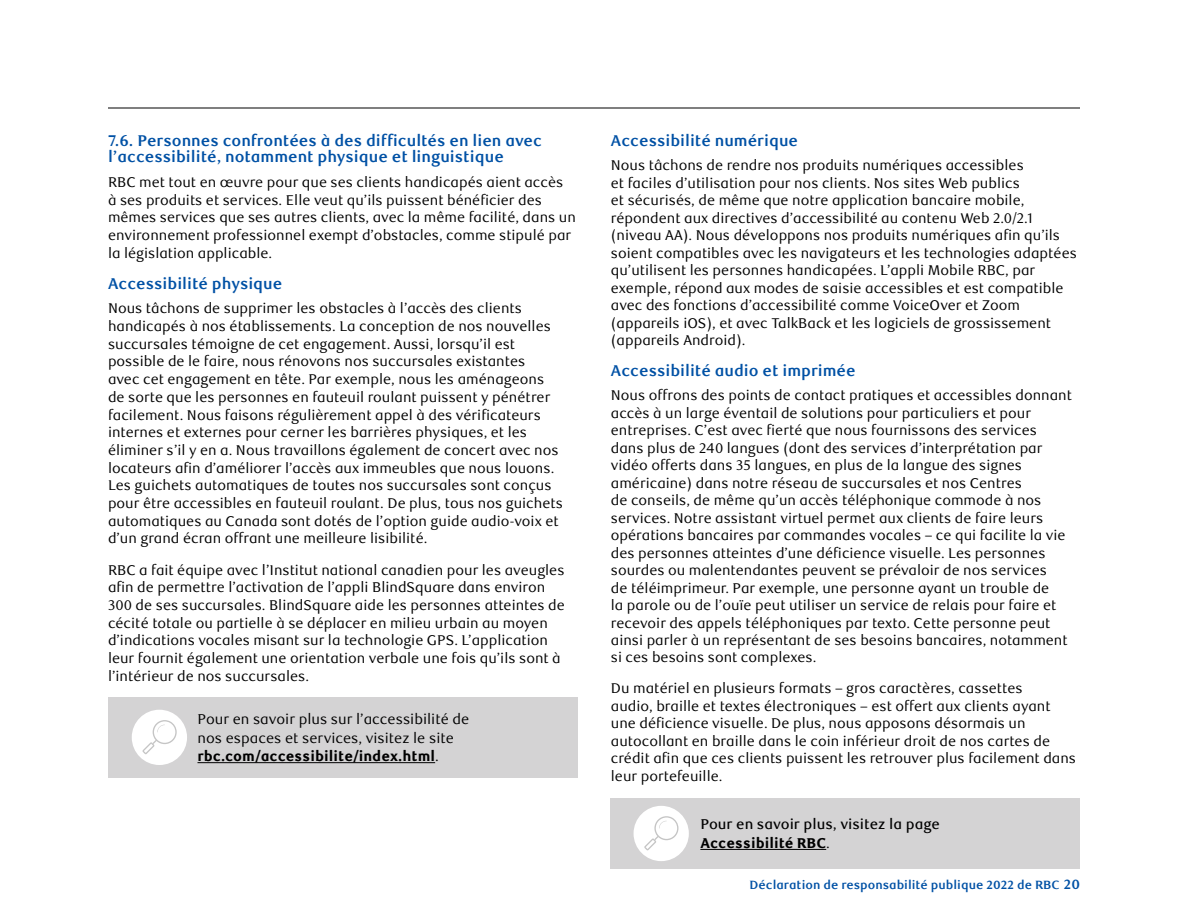
<style>
.page{position:relative;width:1188px;height:918px;background:#fff}
.page>*{position:absolute;margin:0;border:0;box-sizing:border-box;transform-origin:0 0}
.t1{font:700 15.6px/16.2px "RBC Text";color:#0051a5}
.t2{font:14.25px/18.8px "RBC Text";color:#000}
.t3{font:500 14.25px/18.8px "RBC Text";color:#000}
.t4{font:14.1px/17.4px "RBC Text";color:#000}
.t5{font:700 12px "RBC Text";color:#0051a5}
.s1{font-weight:800}
.s2{font-weight:400}
.s3{font-size:13.5px}
</style>
<div class="page">
<hr style="left:108px;top:108px;width:972px;height:1px;background:#000">
<div style="left:108px;top:697px;width:469px;height:81px;background:#d4d3d4"></div>
<hr style="left:198px;top:762px;width:237px;height:1px;background:#000">
<div style="left:132px;top:710px;width:55px;height:55px;background:#fff;border-radius:50%"></div>
<svg style="left:142px;top:720px;width:35px;height:34px"></svg>
<div style="left:611px;top:798px;width:469px;height:71px;background:#d4d3d4"></div>
<hr style="left:700px;top:849px;width:126px;height:1px;background:#000">
<div style="left:634px;top:806px;width:55px;height:55px;background:#fff;border-radius:50%"></div>
<svg style="left:644px;top:816px;width:34px;height:34px"></svg>
<p class="t1" style="left:108px;top:133px;width:436px">7.6. Personnes confrontées à des difficultés en lien avec l’accessibilité, notamment physique et linguistique</p>
<p class="t4" style="left:108px;top:173px;width:469px">RBC met tout en œuvre pour que ses clients handicapés aient accès<br>à ses produits et services. Elle veut qu’ils puissent bénéficier des mêmes services que ses autres clients, avec la même facilité, dans un environnement professionnel exempt d’obstacles, comme stipulé par la législation applicable.</p>
<p class="t1" style="left:108px;top:276px;width:176px">Accessibilité physique</p>
<p class="t4" style="left:108px;top:300px;width:456px">Nous tâchons de supprimer les obstacles à l’accès des clients handicapés à nos établissements. La conception de nos nouvelles succursales témoigne de cet engagement. Aussi, lorsqu’il est possible de le faire, nous rénovons nos succursales existantes<br>avec cet engagement en tête. Par exemple, nous les aménageons de sorte que les personnes en fauteuil roulant puissent y pénétrer facilement. Nous faisons régulièrement appel à des vérificateurs internes et externes pour cerner les barrières physiques, et les éliminer s’il y en a. Nous travaillons également de concert avec nos locateurs afin d’améliorer l’accès aux immeubles que nous louons.<br>Les guichets automatiques de toutes nos succursales sont conçus pour être accessibles en fauteuil roulant. De plus, tous nos guichets automatiques au Canada sont dotés de l’option guide audio-voix et d’un grand écran offrant une meilleure lisibilité.</p>
<p class="t4" style="left:108px;top:561px;width:458px">RBC a fait équipe avec l’Institut national canadien pour les aveugles afin de permettre l’activation de l’appli BlindSquare dans environ 300 de ses succursales. BlindSquare aide les personnes atteintes de cécité totale ou partielle à se déplacer en milieu urbain au moyen d’indications vocales misant sur la technologie GPS. L’application leur fournit également une orientation verbale une fois qu’ils sont à l’intérieur de nos succursales.</p>
<p class="t2" style="left:198px;top:710px;width:273px">Pour en savoir plus sur l’accessibilité de nos espaces et services, visitez le site <span class="s1">rbc.com/accessibilite/index.html</span>.</p>
<p class="t1" style="left:611px;top:133px;width:189px">Accessibilité numérique</p>
<p class="t4" style="left:611px;top:157px;width:468px">Nous tâchons de rendre nos produits numériques accessibles<br>et faciles d’utilisation pour nos clients. Nos sites Web publics<br>et sécurisés, de même que notre application bancaire mobile, répondent aux directives d’accessibilité au contenu Web 2.0/2.1 (niveau AA). Nous développons nos produits numériques afin qu’ils soient compatibles avec les navigateurs et les technologies adaptées qu’utilisent les personnes handicapées. L’appli Mobile RBC, par exemple, répond aux modes de saisie accessibles et est compatible avec des fonctions d’accessibilité comme VoiceOver et Zoom (appareils iOS), et avec TalkBack et les logiciels de grossissement (appareils Android).</p>
<p class="t1" style="left:611px;top:363px;width:246px">Accessibilité audio et imprimée</p>
<p class="t4" style="left:611px;top:387px;width:463px">Nous offrons des points de contact pratiques et accessibles donnant accès à un large éventail de solutions pour particuliers et pour entreprises. C’est avec fierté que nous fournissons des services dans plus de 240 langues (dont des services d’interprétation par vidéo offerts dans 35 langues, en plus de la langue des signes américaine) dans notre réseau de succursales et nos Centres<br>de conseils, de même qu’un accès téléphonique commode à nos services. Notre assistant virtuel permet aux clients de faire leurs opérations bancaires par commandes vocales – ce qui facilite la vie des personnes atteintes d’une déficience visuelle. Les personnes sourdes ou malentendantes peuvent se prévaloir de nos services<br>de téléimprimeur. Par exemple, une personne ayant un trouble de<br>la parole ou de l’ouïe peut utiliser un service de relais pour faire et recevoir des appels téléphoniques par texto. Cette personne peut ainsi parler à un représentant de ses besoins bancaires, notamment si ces besoins sont complexes.</p>
<p class="t4" style="left:611px;top:680px;width:467px">Du matériel en plusieurs formats – gros caractères, cassettes<br>audio, braille et textes électroniques – est offert aux clients ayant une déficience visuelle. De plus, nous apposons désormais un autocollant en braille dans le coin inférieur droit de nos cartes de crédit afin que ces clients puissent les retrouver plus facilement dans leur portefeuille.</p>
<p class="t3" style="left:700px;top:815px;width:241px">Pour en savoir plus, visitez la page<br><span class="s1">Accessibilité RBC</span><span class="s2">.</span></p>
<p class="t5" style="left:749px;top:878px;width:332px">Déclaration de responsabilité publique 2022 de RBC <span class="s3">20</span></p>
</div>
